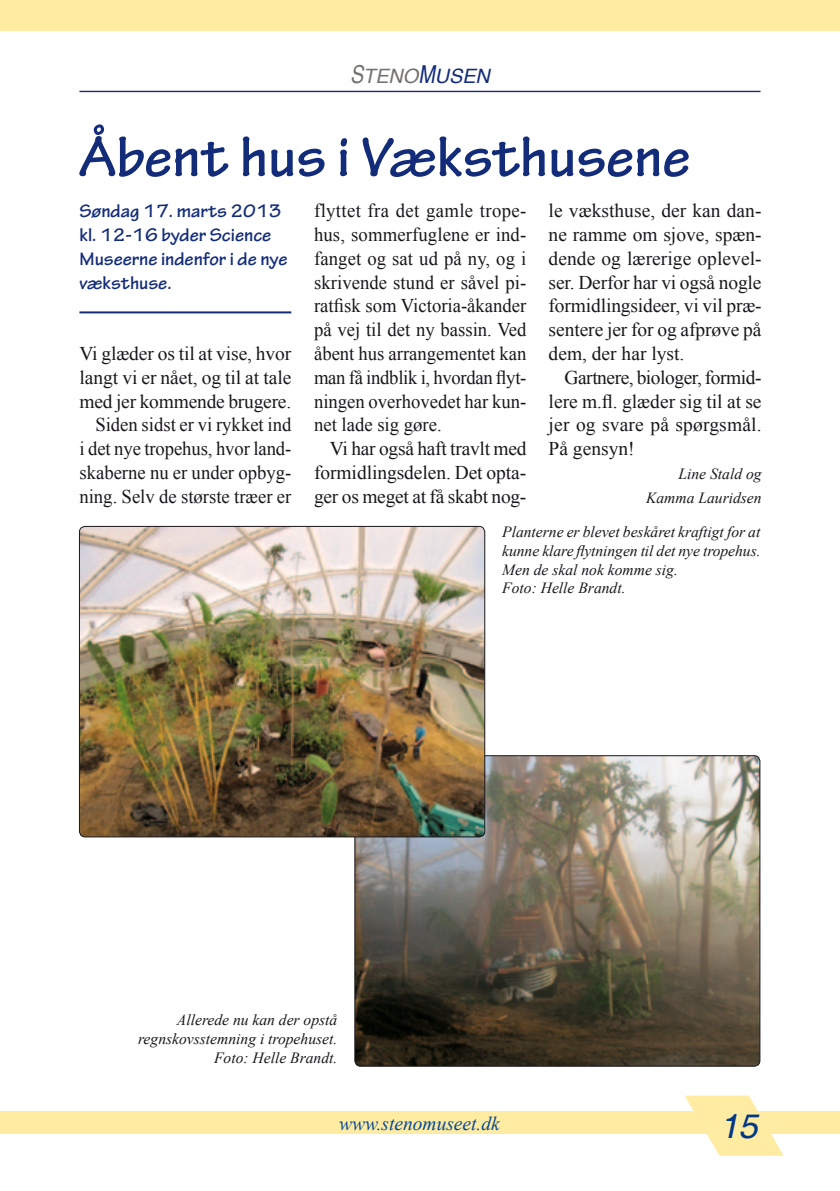
<style>
.page{position:relative;width:840px;height:1191px;background:#fff}
.page>*{position:absolute;margin:0;border:0;box-sizing:border-box;transform-origin:0 0}
.t1{font:700 60px "Tekton Pro";letter-spacing:-.005em;color:#132c7a}
.t2{font:italic 34px "Helvetica";color:#003786}
.t3{font:italic 19.8px "Helvetica";color:#75726e}
.t4{font:19.4px/23.8px "Times New Roman";color:#1a171c;text-align:justify}
.t5{font:19.4px/23.8px "Times New Roman";color:#1a171c;text-align:justify;scale:.96 1}
.t6{font:700 19.4px/23.8px "Tekton Pro";color:#132c7a}
.t7{font:italic 19.4px "Times New Roman";color:#004796}
.t8{font:italic 15.6px/18.6px "Times New Roman";color:#1a171c;text-align:right}
.s1{font-size:24.8px}
.s2{font-size:24.8px;color:#132c7a}
.s3{color:#132c7a}
</style>
<div class="page">
<div style="left:0;top:0;width:839px;height:30px;background:#ffeba1"></div>
<hr style="left:79px;top:91px;width:681px;height:1px;background:#212972">
<div style="left:0;top:1111px;width:839px;height:23px;background:#ffeba1"></div>
<svg style="left:685px;top:1095px;width:98px;height:60px"></svg>
<hr style="left:79px;top:311px;width:212px;height:2px;background:#132c7a">
<img style="left:355px;top:755px;width:404px;height:311px">
<img style="left:79px;top:526px;width:405px;height:311px">
<div style="left:79px;top:526px;width:406px;height:311px;border:1px solid #1a171c;border-radius:6px"></div>
<p class="t3" style="left:350px;top:64px;width:141px"><span class="s1">S</span>TENO<span class="s2">M</span><span class="s3">USEN</span></p>
<h1 class="t1" style="left:79px;top:122px;width:612px">Åbent hus i Væksthusene</h1>
<p class="t5" style="left:314px;top:199px;width:223px">flyttet fra det gamle trope&shy;hus, sommerfuglene er ind&shy;fanget og sat ud på ny, og i skrivende stund er såvel pi&shy;ratfisk som Victoria-åkander på vej til det ny bassin. Ved åbent hus arrangementet kan man få indblik i, hvordan flyt&shy;ningen overhovedet har kun&shy;net lade sig gøre.</p>
<p class="t4" style="left:314px;top:436px;width:214px;text-indent:16px">Vi har også haft travlt med formidlingsdelen. Det opta&shy;ger os meget at få skabt nog-</p>
<p class="t4" style="left:548px;top:199px;width:214px">le væksthuse, der kan dan&shy;ne ramme om sjove, spæn&shy;dende og lærerige oplevel&shy;ser. Derfor har vi også nogle formidlingsideer, vi vil præ&shy;sentere jer for og afprøve på dem, der har lyst.</p>
<p class="t4" style="left:548px;top:365px;width:214px;text-indent:16px">Gartnere, biologer, formid&shy;lere m.fl. glæder sig til at se jer og svare på spørgsmål.<br>På gensyn!</p>
<p class="t8" style="left:645px;top:461px;width:117px;line-height:23.8px">Line Stald og<br>Kamma Lauridsen</p>
<p class="t8" style="left:502px;top:522px;width:260px;text-align:left">Planterne er blevet beskåret kraftigt for at kunne klare flytningen til det nye tropehus.<br>Men de skal nok komme sig.<br>Foto: Helle Brandt.</p>
<p class="t6" style="left:79px;top:200px;width:209px">Søndag 17. marts 2013 kl. 12-16 byder Science<br>Museerne indenfor i de nye væksthuse.</p>
<p class="t4" style="left:79px;top:341px;width:213px;text-align:right">Vi glæder os til at vise, hvor langt vi er nået, og til at tale med jer kommende brugere.<br>Siden sidst er vi rykket ind<br>i det nye tropehus, hvor land&shy;skaberne nu er under opbyg&shy;ning. Selv de største træer er</p>
<p class="t8" style="left:138px;top:1010px;width:200px">Allerede nu kan der opstå regnskovsstemning i tropehuset.<br>Foto: Helle Brandt.</p>
<p class="t7" style="left:339px;top:1109px;width:162px">www.stenomuseet.dk</p>
<h2 class="t2" style="left:719px;top:1106px;width:39px">15</h2>
</div>
